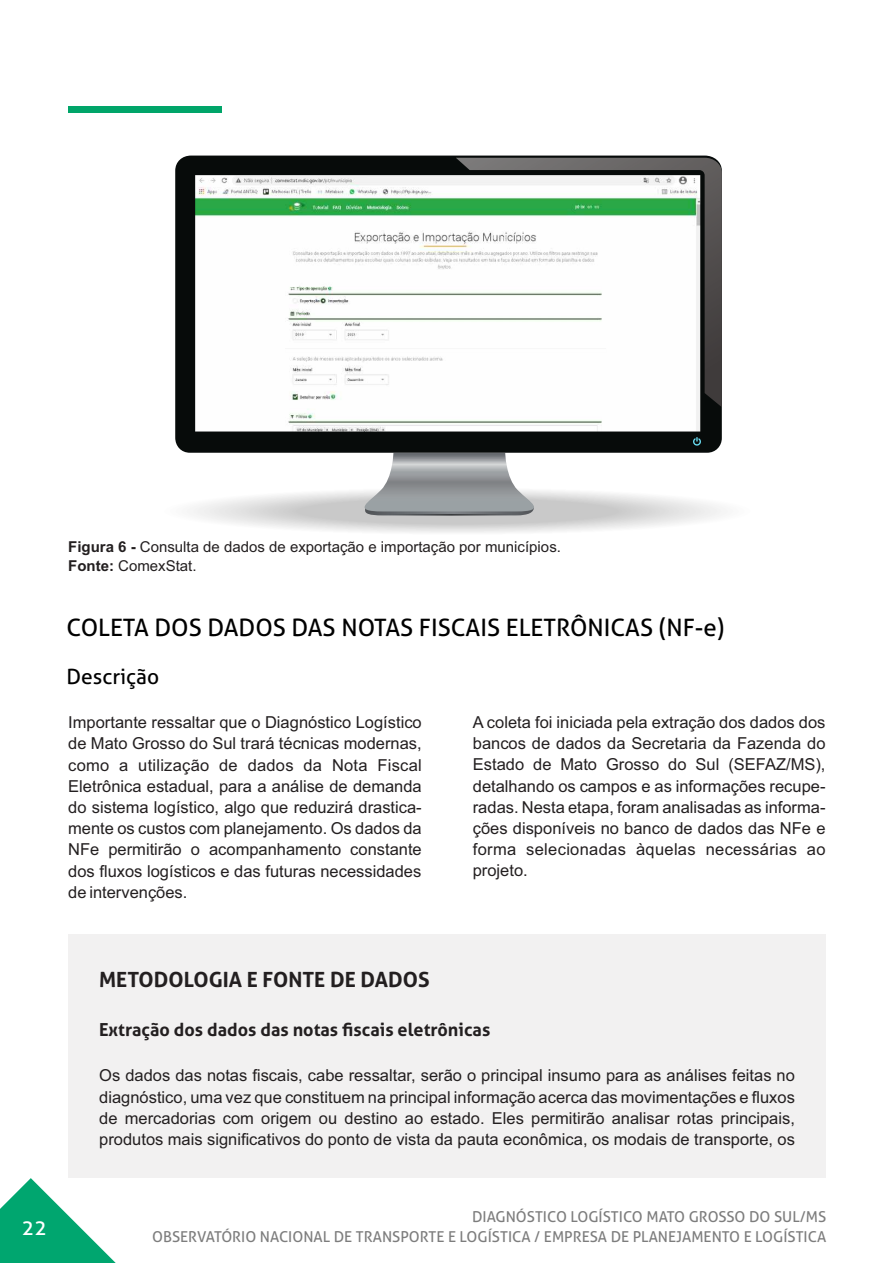
<style>
.page{position:relative;width:893px;height:1263px;background:#fff}
.page>*{position:absolute;margin:0;border:0;box-sizing:border-box;transform-origin:0 0}
.t1{font:24px "Aller";color:#000}
.t2{font:700 21px "Aller";color:#231f20}
.t3{font:21px "Aller";color:#000}
.t4{font:21px "Aller";color:#fff}
.t5{font:700 18px "Aller";color:#231f20}
.t6{font:16.5px/21.1px "Arial";color:#231f20;text-align:justify}
.t7{font:15px/19.5px "Aller";color:#7d7d7d;text-align:right}
.t8{font:15px/19.2px "Arial";color:#231f20}
.s1{font-weight:700}
</style>
<div class="page">
<div style="left:68px;top:106px;width:154px;height:7px;background:#00a569"></div>
<svg style="left:0;top:1178px;width:116px;height:85px"></svg>
<div style="left:164px;top:487px;width:587px;height:48px;background:#020203;border-radius:50%;opacity:.01"></div>
<svg style="left:350px;top:453px;width:198px;height:62px"></svg>
<svg style="left:175px;top:156px;width:547px;height:297px"></svg>
<svg style="left:456px;top:158px;width:266px;height:249px"></svg>
<svg style="left:693px;top:437px;width:8px;height:9px"></svg>
<div style="left:68px;top:934px;width:757px;height:244px;background:#f2f1f1"></div>
<p class="t8" style="left:68px;top:538px;width:494px"><span class="s1">Figura 6 -</span> Consulta de dados de exportação e importação por municípios.<br><span class="s1">Fonte:</span> ComexStat.</p>
<h1 class="t1" style="left:66px;top:618px;width:660px">COLETA DOS DADOS DAS NOTAS FISCAIS ELETRÔNICAS (NF-e)</h1>
<p class="t3" style="left:66px;top:668px;width:94px">Descrição</p>
<p class="t6" style="left:68px;top:713px;width:355px">Importante ressaltar que o Diagnóstico Logístico de Mato Grosso do Sul trará técnicas modernas, como a utilização de dados da Nota Fiscal Eletrônica estadual, para a análise de demanda do sistema logístico, algo que reduzirá drastica&shy;mente os custos com planejamento. Os dados da NFe permitirão o acompanhamento constante dos fluxos logísticos e das futuras necessidades de intervenções.</p>
<p class="t6" style="left:473px;top:713px;width:354px">A coleta foi iniciada pela extração dos dados dos bancos de dados da Secretaria da Fazenda do Estado de Mato Grosso do Sul (SEFAZ/MS), detalhando os campos e as informações recupe&shy;radas. Nesta etapa, foram analisadas as informa&shy;ções disponíveis no banco de dados das NFe e forma selecionadas àquelas necessárias ao projeto.</p>
<p class="t4" style="left:22px;top:1220px;width:27px">22</p>
<p class="t2" style="left:99px;top:971px;width:332px">METODOLOGIA E FONTE DE DADOS</p>
<p class="t5" style="left:99px;top:1022px;width:393px">Extração dos dados das notas fiscais eletrônicas</p>
<p class="t6" style="left:99px;top:1066px;width:697px">Os dados das notas fiscais, cabe ressaltar, serão o principal insumo para as análises feitas no diagnóstico, uma vez que constituem na principal informação acerca das movimentações e fluxos de mercadorias com origem ou destino ao estado. Eles permitirão analisar rotas principais, produtos mais significativos do ponto de vista da pauta econômica, os modais de transporte, os</p>
<p class="t7" style="left:152px;top:1208px;width:676px">DIAGNÓSTICO LOGÍSTICO MATO GROSSO DO SUL/MS<br>OBSERVATÓRIO NACIONAL DE TRANSPORTE E LOGÍSTICA / EMPRESA DE PLANEJAMENTO E LOGÍSTICA</p>
</div>
